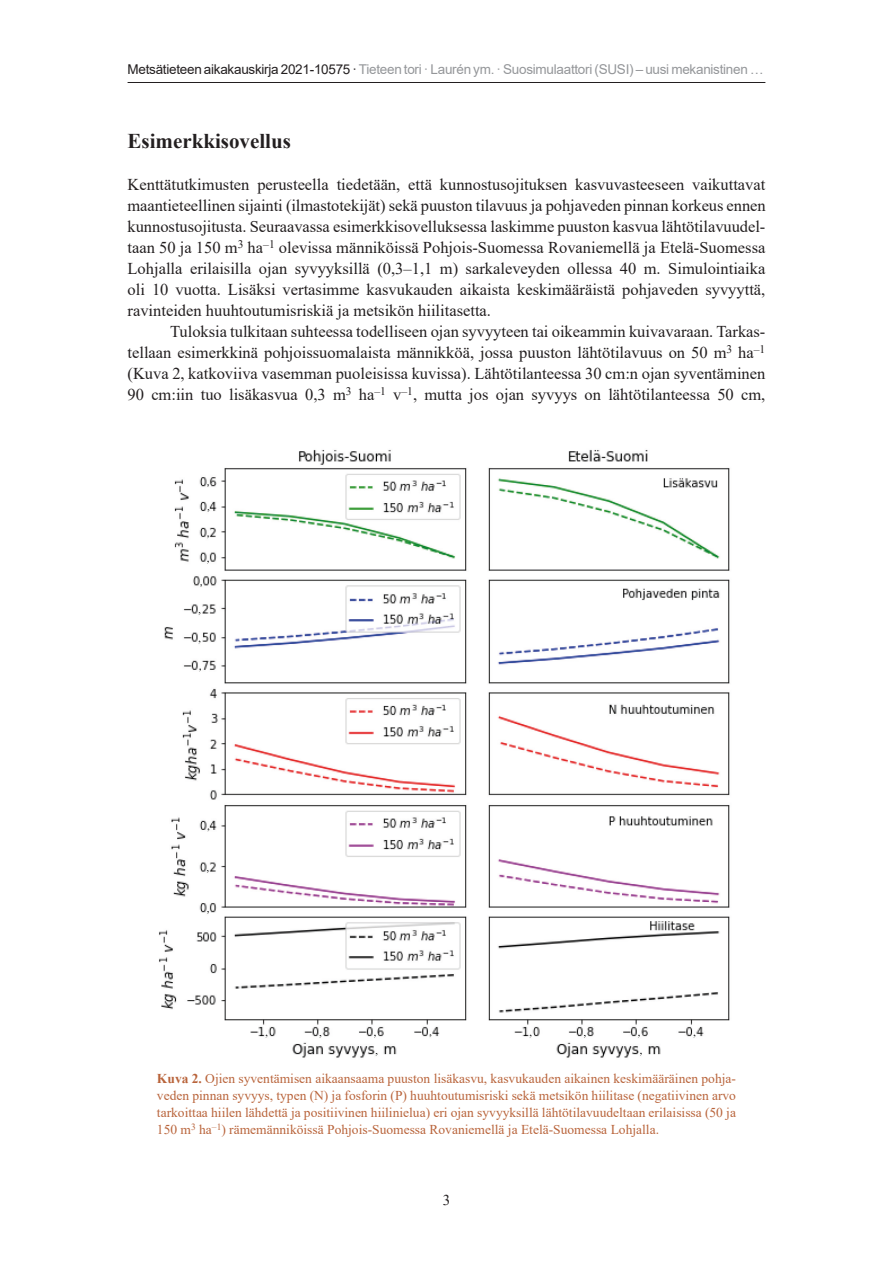
<style>
.page{position:relative;width:893px;height:1263px;background:#fff}
.page>*{position:absolute;margin:0;border:0;box-sizing:border-box;transform-origin:0 0}
.heading-1{font:700 21px "Times New Roman";color:#231f20}
.body-text-1st{font:16.5px/21px "Times New Roman";color:#231f20;text-align:justify}
.body-text{font:16.5px/21px "Times New Roman";color:#231f20;text-align:justify}
.t1{font:15px "Times New Roman";color:#231f20}
.fig-caption{font:13.5px/17.2px "Times New Roman";color:#b9643b;text-align:justify}
.t2{font:13.5px "Arial";letter-spacing:-.02em;color:#949699}
.s1{color:#231f20}
.s2{font-weight:700}
</style>
<div class="page">
<hr style="left:128px;top:82px;width:637px;height:1px;background:#231f20">
<img style="left:159px;top:450px;width:571px;height:608px">
<p class="t2" style="left:128px;top:60px;width:637px"><span class="s1">Metsätieteen aikakauskirja 2021-10575 ·</span> Tieteen tori · Laurén ym. · Suosimulaattori (SUSI) – uusi mekanistinen …</p>
<p class="heading-1" style="left:128px;top:125px;width:165px">Esimerkkisovellus</p>
<p class="body-text-1st" style="left:128px;top:173px;width:640px">Kenttätutkimusten perusteella tiedetään, että kunnostusojituksen kasvuvasteeseen vaikuttavat maantieteellinen sijainti (ilmastotekijät) sekä puuston tilavuus ja pohjaveden pinnan korkeus ennen kunnostusojitusta. Seuraavassa esimerkkisovelluksessa laskimme puuston kasvua lähtötilavuudel&shy;taan 50 ja 150 m<sup>3</sup> ha<sup>–1</sup> olevissa männiköissä Pohjois-Suomessa Rovaniemellä ja Etelä-Suomessa Lohjalla erilaisilla ojan syvyyksillä (0,3–1,1 m) sarkaleveyden ollessa 40 m. Simulointiaika oli 10 vuotta. Lisäksi vertasimme kasvukauden aikaista keskimääräistä pohjaveden syvyyttä, ravinteiden huuhtoutumisriskiä ja metsikön hiilitasetta.</p>
<p class="body-text" style="left:128px;top:320px;width:639px;text-indent:43px">Tuloksia tulkitaan suhteessa todelliseen ojan syvyyteen tai oikeammin kuivavaraan. Tarkas&shy;tellaan esimerkkinä pohjoissuomalaista männikköä, jossa puuston lähtötilavuus on 50 m<sup>3</sup> ha<sup>–1 </sup>(Kuva 2, katkoviiva vasemman puoleisissa kuvissa). Lähtötilanteessa 30 cm:n ojan syventäminen 90 cm:iin tuo lisäkasvua 0,3 m<sup>3</sup> ha<sup>–1</sup> v<sup>–1</sup>, mutta jos ojan syvyys on lähtötilanteessa 50 cm,</p>
<p class="fig-caption" style="left:157px;top:1069px;width:580px"><span class="s2">Kuva 2.</span> Ojien syventämisen aikaansaama puuston lisäkasvu, kasvukauden aikainen keskimääräinen pohja&shy;veden pinnan syvyys, typen (N) ja fosforin (P) huuhtoutumisriski sekä metsikön hiilitase (negatiivinen arvo tarkoittaa hiilen lähdettä ja positiivinen hiilinielua) eri ojan syvyyksillä lähtötilavuudeltaan erilaisissa (50 ja 150 m<sup>3</sup> ha<sup>–1</sup>) rämemänniköissä Pohjois-Suomessa Rovaniemellä ja Etelä-Suomessa Lohjalla.</p>
<p class="t1" style="left:443px;top:1190px;width:9px">3</p>
</div>
